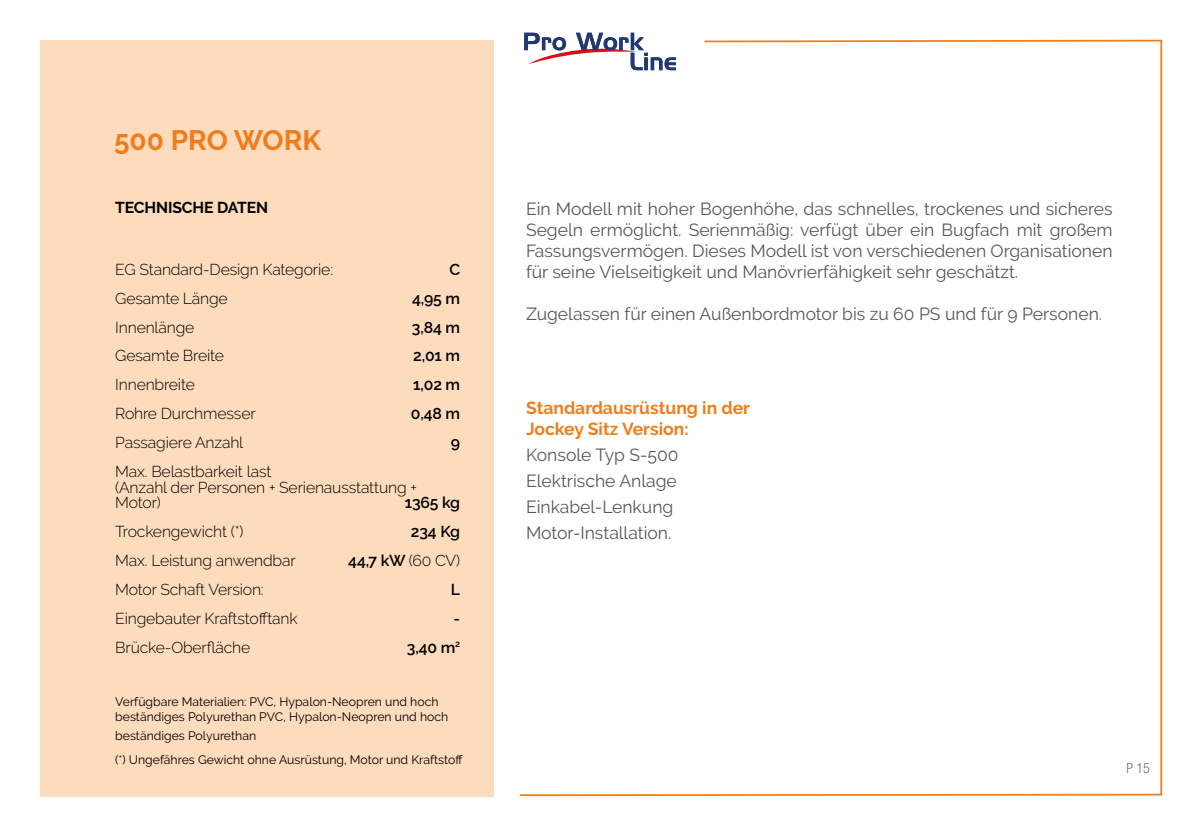
<style>
.page{position:relative;width:1201px;height:834px;background:#fff}
.page>*{position:absolute;margin:0;border:0;box-sizing:border-box;transform-origin:0 0}
.t1{font:700 28px "Raleway";color:#ef7d1b}
.t2{font:17.5px/21px "Raleway";color:#575756;text-align:justify}
.t3{font:700 17.5px/21px "Raleway";color:#ef7d1b}
.t4{font:300 15.75px/15.8px "Raleway";letter-spacing:-.01em;color:#000}
.t5{font:600 15.75px "Raleway";letter-spacing:-.01em;color:#000}
.t6{font:700 15.75px "Raleway";color:#000}
.t7{font:300 condensed 14px "Helvetica Neue LT Std";color:#706f6f}
.t8{font:12.25px/14.7px "Raleway";color:#000}
.s1{font-weight:300}
</style>
<div class="page">
<div style="left:40px;top:40px;width:453px;height:756px;background:#fddbbd"></div>
<svg style="left:520px;top:39px;width:643px;height:757px"></svg>
<svg style="left:524px;top:33px;width:152px;height:37px"></svg>
<h1 class="t1" style="left:114px;top:124px;width:208px">500 Pro WORK</h1>
<p class="t6" style="left:115px;top:199px;width:20px">TECHNI</p>
<p class="t6" style="left:172px;top:199px;width:21px">SCHE</p>
<p class="t6" style="left:217px;top:199px;width:41px">DATEN</p>
<p class="t4" style="left:115px;top:261px;width:219px">EG Standard-Design Kategorie:</p>
<p class="t5" style="left:449px;top:260px;width:11px">C</p>
<p class="t4" style="left:115px;top:290px;width:114px">Gesamte Länge</p>
<p class="t5" style="left:412px;top:289px;width:50px">4,95 m</p>
<p class="t4" style="left:115px;top:319px;width:81px">Innenlänge</p>
<p class="t5" style="left:412px;top:318px;width:50px">3,84 m</p>
<p class="t4" style="left:115px;top:348px;width:110px">Gesamte Breite</p>
<p class="t5" style="left:413px;top:347px;width:48px">2,01 m</p>
<p class="t4" style="left:115px;top:377px;width:81px">Innenbreite</p>
<p class="t5" style="left:413px;top:375px;width:48px">1,02 m</p>
<p class="t4" style="left:115px;top:405px;width:142px">Rohre Durchmesser</p>
<p class="t5" style="left:411px;top:404px;width:51px">0,48 m</p>
<p class="t4" style="left:115px;top:434px;width:130px">Passagiere Anzahl</p>
<p class="t5" style="left:451px;top:433px;width:11px">9</p>
<p class="t4" style="left:115px;top:463px;width:303px">Max. Belastbarkeit last<br>(Anzahl der Personen + Serienausstattung +<br>Motor)</p>
<p class="t5" style="left:405px;top:493px;width:57px">1365 kg</p>
<p class="t4" style="left:115px;top:523px;width:130px">Trockengewicht (*)</p>
<p class="t5" style="left:411px;top:522px;width:51px">234 Kg</p>
<p class="t4" style="left:115px;top:552px;width:182px">Max. Leistung anwendbar</p>
<p class="t5" style="left:348px;top:551px;width:113px">44,7 kW <span class="s1">(60 CV)</span></p>
<p class="t4" style="left:115px;top:581px;width:150px">Motor Schaft Version:</p>
<p class="t5" style="left:451px;top:580px;width:11px">L</p>
<p class="t4" style="left:115px;top:610px;width:184px">Eingebauter Kraftstofftank</p>
<p class="t5" style="left:453px;top:609px;width:8px">-</p>
<p class="t4" style="left:115px;top:639px;width:137px">Brücke-Oberfläche</p>
<p class="t5" style="left:407px;top:637px;width:55px">3,40 m<sup>2</sup></p>
<p class="t8" style="left:115px;top:694px;width:334px">Verfügbare Materialien: PVC, Hypalon-Neopren und hoch beständiges Polyurethan PVC, Hypalon-Neopren und hoch</p>
<p class="t8" style="left:115px;top:722px;width:349px;line-height:24.7px">beständiges Polyurethan<br>(*) Ungefähres Gewicht ohne Ausrüstung, Motor und Kraftstoff</p>
<p class="t2" style="left:526px;top:198px;width:588px">Ein Modell mit hoher Bogenhöhe, das schnelles, trockenes und sicheres Segeln ermöglicht. Serienmäßig: verfügt über ein Bugfach mit großem Fassungsvermögen. Dieses Modell ist von verschiedenen Organisationen für seine Vielseitigkeit und Manövrierfähigkeit sehr geschätzt.</p>
<p class="t2" style="left:526px;top:303px;width:577px">Zugelassen für einen Außenbordmotor bis zu 60 PS und für 9 Personen.</p>
<p class="t3" style="left:526px;top:397px;width:225px">Standardausrüstung in der<br>Jockey Sitz Version:</p>
<p class="t2" style="left:526px;top:442px;width:154px;line-height:25.9px;text-align:left">Konsole Typ S-500<br>Elektrische Anlage<br>Einkabel-Lenkung<br>Motor-Installation.</p>
<p class="t7" style="left:1126px;top:760px;width:25px">P 15</p>
</div>
